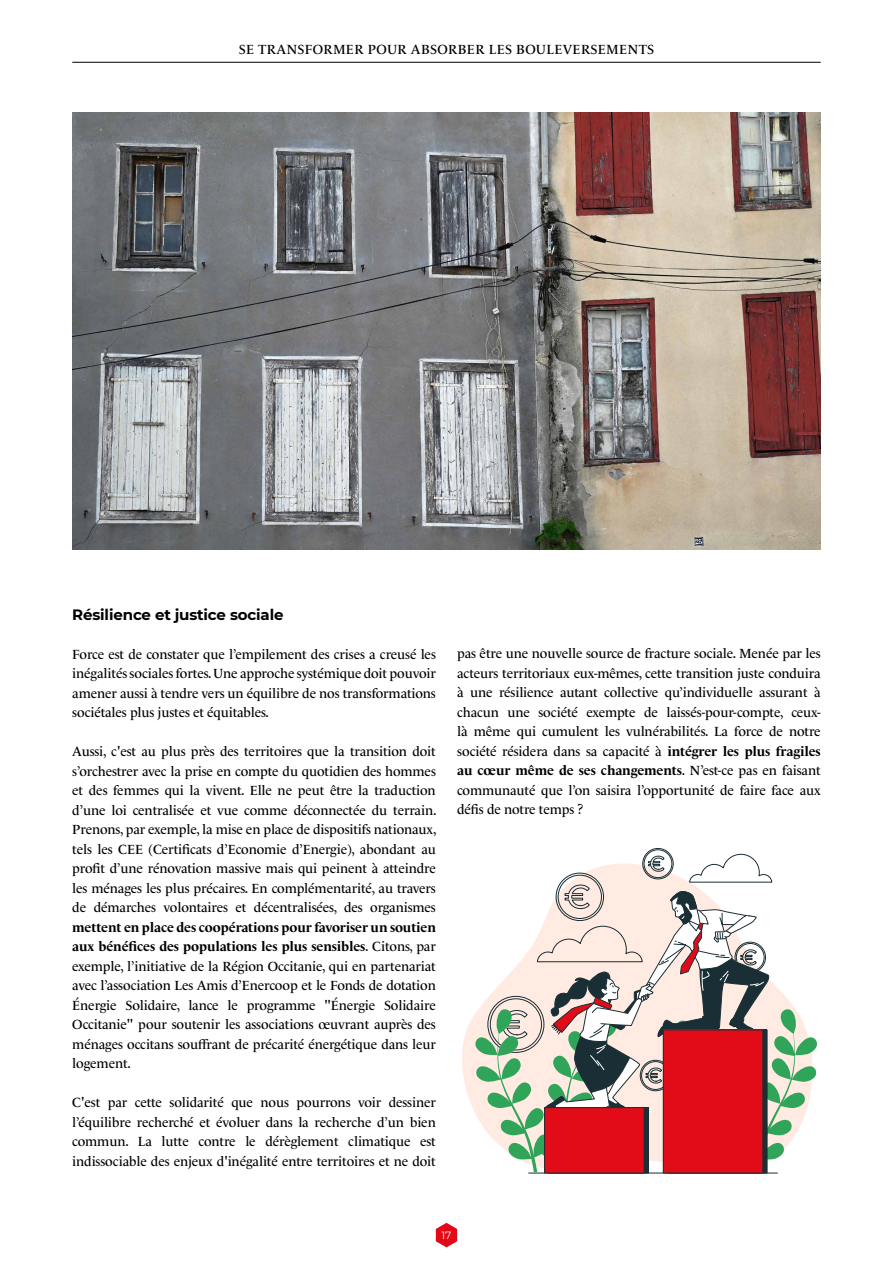
<style>
.page{position:relative;width:893px;height:1263px;background:#fff}
.page>*{position:absolute;margin:0;border:0;box-sizing:border-box;transform-origin:0 0}
.t1{font:700 15px "Montserrat";letter-spacing:-.01em;color:#000}
.t2{font:13.5px/19.5px "Le Monde Livre Std";letter-spacing:-.01em;color:#000;text-align:justify}
.t3{font:13.5px "Le Monde Livre Std";letter-spacing:.02em;color:#000}
.t4{font:10.5px "Montserrat";color:#fff}
.s1{font-weight:700}
</style>
<div class="page">
<svg style="left:462px;top:1015px;width:13px;height:98px"></svg>
<hr style="left:528px;top:1173px;width:250px;height:1px;background:#1a2e35">
<div style="left:644px;top:849px;width:28px;height:29px;border:1px solid #1a2e35;border-radius:50%"></div>
<div style="left:642px;top:848px;width:32px;height:31px;border:1px solid #1a2e35;border-radius:50%"></div>
<svg style="left:475px;top:853px;width:342px;height:319px"></svg>
<div style="left:548px;top:1107px;width:101px;height:66px;border:1px solid #1a2e35"></div>
<div style="left:667px;top:1029px;width:100px;height:144px;border:1px solid #1a2e35"></div>
<div style="left:545px;top:1107px;width:99px;height:66px;background:#e10c17"></div>
<div style="left:544px;top:1107px;width:101px;height:66px;border:1px solid #1a2e35"></div>
<div style="left:663px;top:1030px;width:100px;height:143px;background:#e10c17"></div>
<div style="left:663px;top:1029px;width:100px;height:144px;border:1px solid #1a2e35"></div>
<img style="left:72px;top:112px;width:749px;height:438px">
<svg style="left:436px;top:1223px;width:21px;height:24px"></svg>
<hr style="left:72px;top:62px;width:749px;height:1px;background:#000">
<p class="t3" style="left:239px;top:41px;width:417px">SE TRANSFORMER POUR ABSORBER LES BOULEVERSEMENTS</p>
<p class="t1" style="left:72px;top:603px;width:213px">Résilience et justice sociale</p>
<p class="t2" style="left:72px;top:644px;width:365px">Force est de constater que l’empilement des crises a creusé les inégalités sociales fortes. Une approche systémique doit pouvoir amener aussi à tendre vers un équilibre de nos transformations sociétales plus justes et équitables.</p>
<p class="t2" style="left:72px;top:742px;width:366px">Aussi, c'est au plus près des territoires que la transition doit s’orchestrer avec la prise en compte du quotidien des hommes et des femmes qui la vivent. Elle ne peut être la traduction d’une loi centralisée et vue comme déconnectée du terrain.<br>Prenons, par exemple, la mise en place de dispositifs nationaux, tels les CEE (Certificats d’Economie d’Energie), abondant au profit d’une rénovation massive mais qui peinent à atteindre les ménages les plus précaires. En complémentarité, au travers de démarches volontaires et décentralisées, des organismes</p>
<p class="t2" style="left:72px;top:917px;width:365px"><span class="s1">mettent en place des coopérations pour favoriser un soutien aux bénéfices des populations les plus sensibles</span>. Citons, par exemple, l’initiative de la Région Occitanie, qui en partenariat avec l’association Les Amis d’Enercoop et le Fonds de dotation Énergie Solidaire, lance le programme "Énergie Solidaire Occitanie" pour soutenir les associations œuvrant auprès des ménages occitans souffrant de précarité énergétique dans leur logement.</p>
<p class="t2" style="left:72px;top:1092px;width:365px">C'est par cette solidarité que nous pourrons voir dessiner l’équilibre recherché et évoluer dans la recherche d’un bien commun. La lutte contre le dérèglement climatique est indissociable des enjeux d'inégalité entre territoires et ne doit</p>
<p class="t2" style="left:457px;top:644px;width:365px">pas être une nouvelle source de fracture sociale. Menée par les acteurs territoriaux eux-mêmes, cette transition juste conduira à une résilience autant collective qu’individuelle assurant à chacun une société exempte de laissés-pour-compte, ceux&shy;là même qui cumulent les vulnérabilités. La force de notre société résidera dans sa capacité à <span class="s1">intégrer les plus fragiles au cœur même de ses changements</span>. N’est-ce pas en faisant communauté que l’on saisira l’opportunité de faire face aux défis de notre temps ?</p>
<p class="t4" style="left:441px;top:1228px;width:11px">17</p>
</div>
